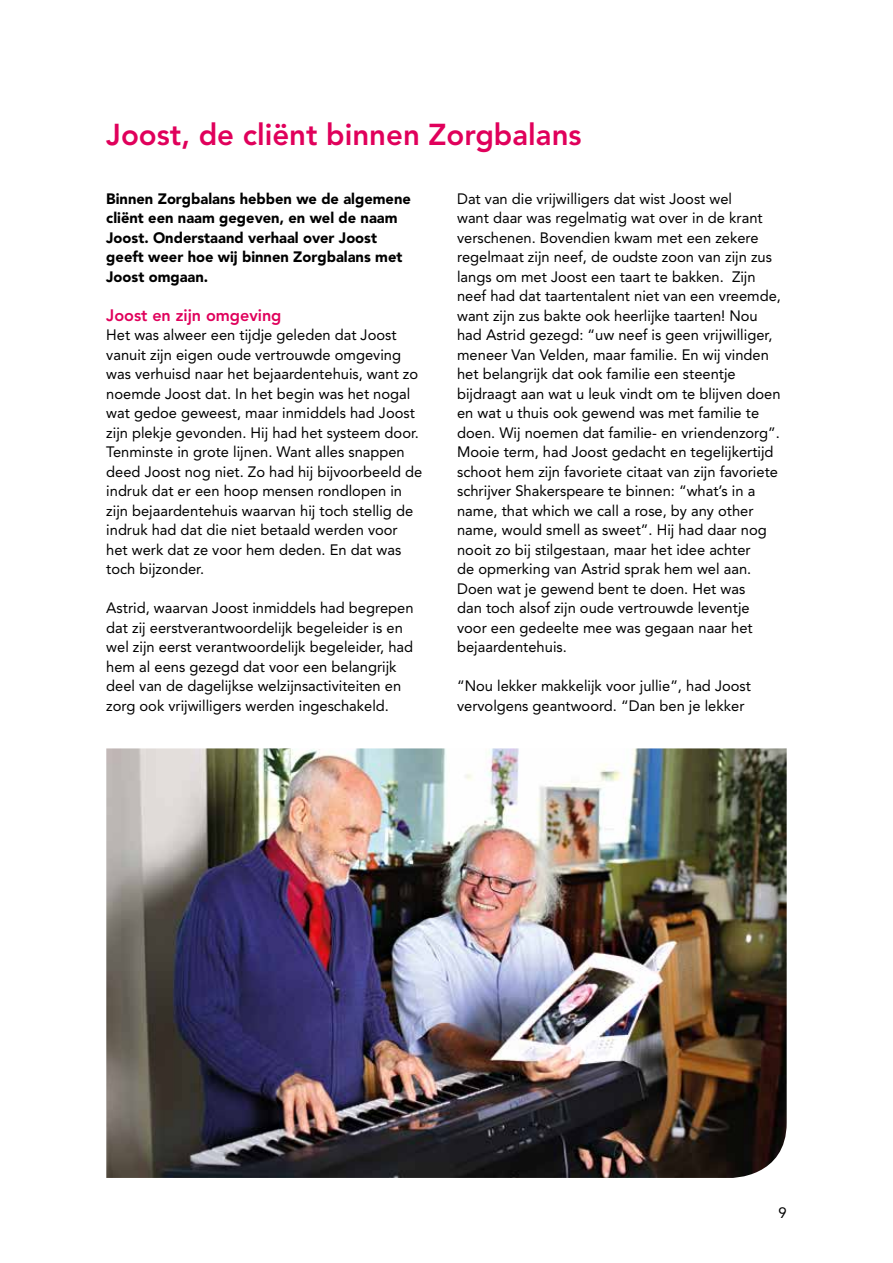
<style>
.page{position:relative;width:893px;height:1263px;background:#fff}
.page>*{position:absolute;margin:0;border:0;box-sizing:border-box;transform-origin:0 0}
.t1{font:800 30px "Avenir LT Std";color:#e0005b}
.t2{font:800 16.5px "Avenir LT Std";color:#e0005b}
.t3{font:15px/19.5px "Avenir LT Std";color:#000}
.t4{font:900 15px/19.5px "Avenir LT Std";color:#000}
</style>
<div class="page">
<img style="left:106px;top:748px;width:681px;height:430px">
<h1 class="t1" style="left:106px;top:117px;width:477px">Joost, de cliënt binnen Zorgbalans</h1>
<p class="t4" style="left:106px;top:188px;width:306px">Binnen Zorgbalans hebben we de algemene cliënt een naam gegeven, en wel de naam Joost. Onderstaand verhaal over Joost geeft weer hoe wij binnen Zorgbalans met Joost omgaan.</p>
<p class="t2" style="left:106px;top:305px;width:177px">Joost en zijn omgeving</p>
<p class="t3" style="left:106px;top:325px;width:317px">Het was alweer een tijdje geleden dat Joost vanuit zijn eigen oude vertrouwde omgeving was verhuisd naar het bejaardentehuis, want zo noemde Joost dat. In het begin was het nogal wat gedoe geweest, maar inmiddels had Joost zijn plekje gevonden. Hij had het systeem door.<br>Tenminste in grote lijnen. Want alles snappen deed Joost nog niet. Zo had hij bijvoorbeeld de indruk dat er een hoop mensen rondlopen in zijn bejaardentehuis waarvan hij toch stellig de indruk had dat die niet betaald werden voor het werk dat ze voor hem deden. En dat was toch bijzonder.</p>
<p class="t3" style="left:106px;top:598px;width:309px">Astrid, waarvan Joost inmiddels had begrepen dat zij eerstverantwoordelijk begeleider is en wel zijn eerst verantwoordelijk begeleider, had hem al eens gezegd dat voor een belangrijk deel van de dagelijkse welzijnsactiviteiten en zorg ook vrijwilligers werden ingeschakeld.</p>
<p class="t3" style="left:457px;top:189px;width:325px">Dat van die vrijwilligers dat wist Joost wel<br>want daar was regelmatig wat over in de krant verschenen. Bovendien kwam met een zekere regelmaat zijn neef, de oudste zoon van zijn zus langs om met Joost een taart te bakken. Zijn neef had dat taartentalent niet van een vreemde, want zijn zus bakte ook heerlijke taarten! Nou had Astrid gezegd: “uw neef is geen vrijwilliger, meneer Van Velden, maar familie. En wij vinden het belangrijk dat ook familie een steentje bijdraagt aan wat u leuk vindt om te blijven doen en wat u thuis ook gewend was met familie te doen. Wij noemen dat familie- en vriendenzorg”.<br>Mooie term, had Joost gedacht en tegelijkertijd schoot hem zijn favoriete citaat van zijn favoriete schrijver Shakerspeare te binnen: “what’s in a name, that which we call a rose, by any other name, would smell as sweet”. Hij had daar nog nooit zo bij stilgestaan, maar het idee achter<br>de opmerking van Astrid sprak hem wel aan.<br>Doen wat je gewend bent te doen. Het was<br>dan toch alsof zijn oude vertrouwde leventje voor een gedeelte mee was gegaan naar het bejaardentehuis.</p>
<p class="t3" style="left:457px;top:676px;width:295px">“Nou lekker makkelijk voor jullie”, had Joost vervolgens geantwoord. “Dan ben je lekker</p>
<p class="t3" style="left:778px;top:1203px;width:10px">9</p>
</div>
